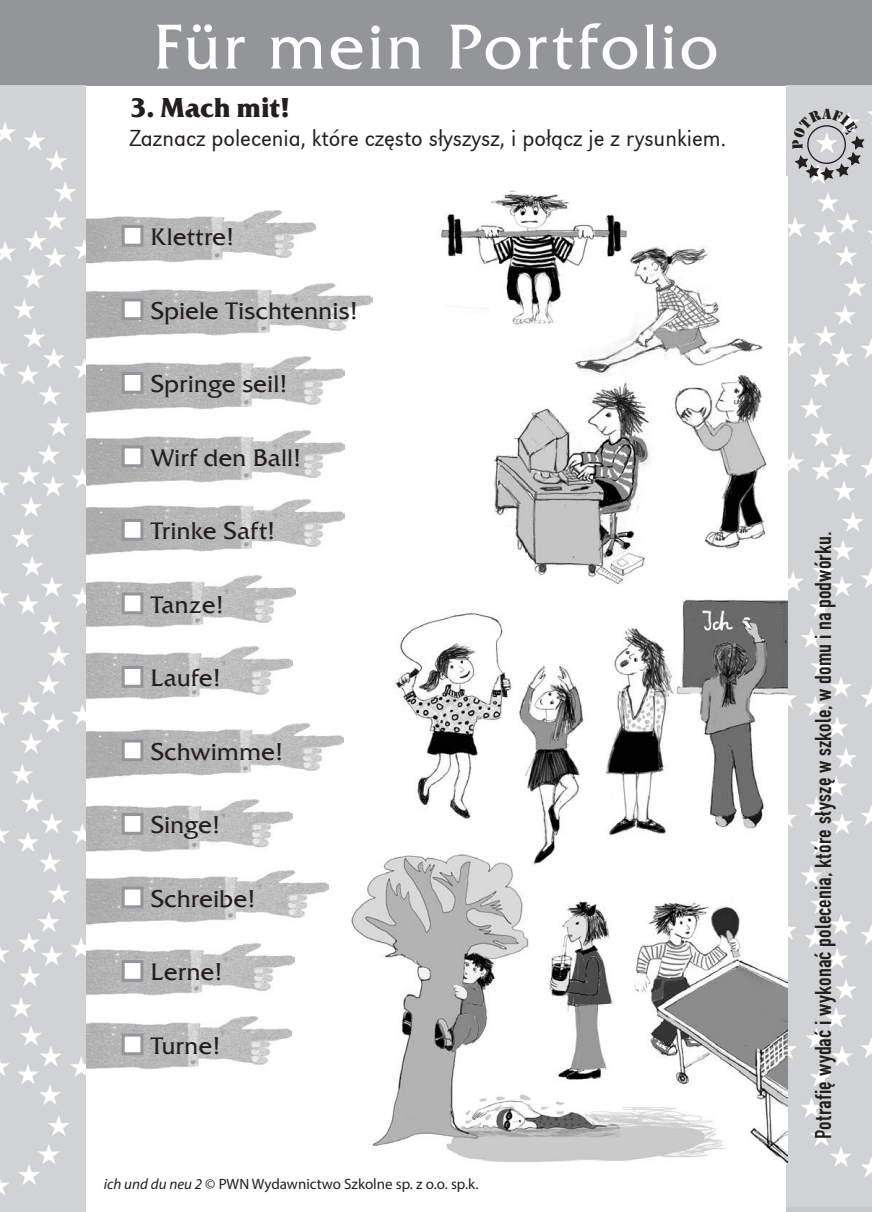
<style>
.page{position:relative;width:872px;height:1212px;background:#fff}
.page>*{position:absolute;margin:0;border:0;box-sizing:border-box;transform-origin:0 0}
.t1{font:63px "Friz Qua TCE";letter-spacing:.035em;color:#fff}
.t2{font:700 27px "Friz Qua TCE";color:#231f20}
.t3{font:24px "Friz Qua TCE";color:#231f20}
.t4{font:24px "Fette Eng DCE";color:#231f20}
.t5{font:24px "URW Grotesk TCE Lig Nar";color:#231f20}
.t6{font:15px "Myriad Pro";color:#231f20}
.t7{font:13.65px "Stencil Std";color:#231f20}
.s1{color:#fff}
.s2{font-style:italic}
</style>
<div class="page">
<div style="left:0;top:0;width:872px;height:85px;background:#939598"></div>
<img style="left:787px;top:85px;width:85px;height:1122px">
<img style="left:352px;top:190px;width:435px;height:973px">
<img style="left:85px;top:210px;width:230px;height:55px">
<img style="left:85px;top:283px;width:288px;height:56px">
<img style="left:85px;top:357px;width:259px;height:55px">
<img style="left:85px;top:430px;width:259px;height:55px">
<img style="left:85px;top:499px;width:259px;height:55px">
<img style="left:85px;top:576px;width:211px;height:55px">
<img style="left:85px;top:647px;width:208px;height:55px">
<img style="left:85px;top:723px;width:259px;height:56px">
<img style="left:85px;top:800px;width:208px;height:52px">
<img style="left:85px;top:870px;width:244px;height:55px">
<img style="left:85px;top:943px;width:210px;height:56px">
<img style="left:85px;top:1017px;width:207px;height:54px">
<div style="left:122px;top:225px;width:21px;height:22px;border:3px solid #939598"></div>
<div style="left:122px;top:298px;width:21px;height:22px;border:3px solid #939598"></div>
<div style="left:122px;top:372px;width:21px;height:22px;border:3px solid #939598"></div>
<div style="left:122px;top:445px;width:21px;height:22px;border:3px solid #939598"></div>
<div style="left:122px;top:519px;width:21px;height:22px;border:3px solid #939598"></div>
<div style="left:122px;top:592px;width:21px;height:22px;border:3px solid #939598"></div>
<div style="left:122px;top:666px;width:21px;height:22px;border:3px solid #939598"></div>
<div style="left:122px;top:739px;width:21px;height:22px;border:3px solid #939598"></div>
<div style="left:122px;top:813px;width:21px;height:22px;border:3px solid #939598"></div>
<div style="left:122px;top:886px;width:21px;height:22px;border:3px solid #939598"></div>
<div style="left:122px;top:960px;width:21px;height:22px;border:3px solid #939598"></div>
<div style="left:122px;top:1033px;width:21px;height:22px;border:3px solid #939598"></div>
<img style="left:0;top:85px;width:85px;height:1127px">
<svg style="left:792px;top:109px;width:73px;height:72px;background:#bebec0"></svg>
<p class="t1" style="left:153px;top:8px;width:567px">Für mein Portfolio</p>
<p class="t2" style="left:130px;top:91px;width:162px">3. Mach mit!</p>
<p class="t5" style="left:130px;top:124px;width:598px">Zaznacz polecenia, które często słyszysz, i połącz je z rysunkiem.</p>
<p class="t3" style="left:122px;top:222px;width:115px"><span class="s1">■</span> Klettre!</p>
<p class="t3" style="left:122px;top:295px;width:238px"><span class="s1">■</span> Spiele Tischtennis!</p>
<p class="t3" style="left:122px;top:369px;width:168px"><span class="s1">■</span> Springe seil!</p>
<p class="t3" style="left:122px;top:442px;width:182px"><span class="s1">■</span> Wirf den Ball!</p>
<p class="t3" style="left:122px;top:516px;width:155px"><span class="s1">■</span> Trinke Saft!</p>
<p class="t3" style="left:122px;top:589px;width:104px"><span class="s1">■</span> Tanze!</p>
<p class="t3" style="left:122px;top:663px;width:101px"><span class="s1">■</span> Laufe!</p>
<p class="t3" style="left:122px;top:736px;width:164px"><span class="s1">■</span> Schwimme!</p>
<p class="t3" style="left:122px;top:810px;width:100px"><span class="s1">■</span> Singe!</p>
<p class="t3" style="left:122px;top:883px;width:136px"><span class="s1">■</span> Schreibe!</p>
<p class="t3" style="left:122px;top:957px;width:103px"><span class="s1">■</span> Lerne!</p>
<p class="t3" style="left:122px;top:1030px;width:101px"><span class="s1">■</span> Turne!</p>
<p class="t6" style="left:104px;top:1175px;width:376px"><span class="s2">ich und du neu 2</span> © PWN Wydawnictwo Szkolne sp. z o.o. sp.k.</p>
<p class="t7" style="left:822px;top:105px;width:11px">A</p>
<p class="t4" style="left:810px;top:1139px;width:609px;rotate:-90deg">Potrafię wydać i wykonać polecenia, które słyszę w szkole, w domu i na podwórku.</p>
</div>
